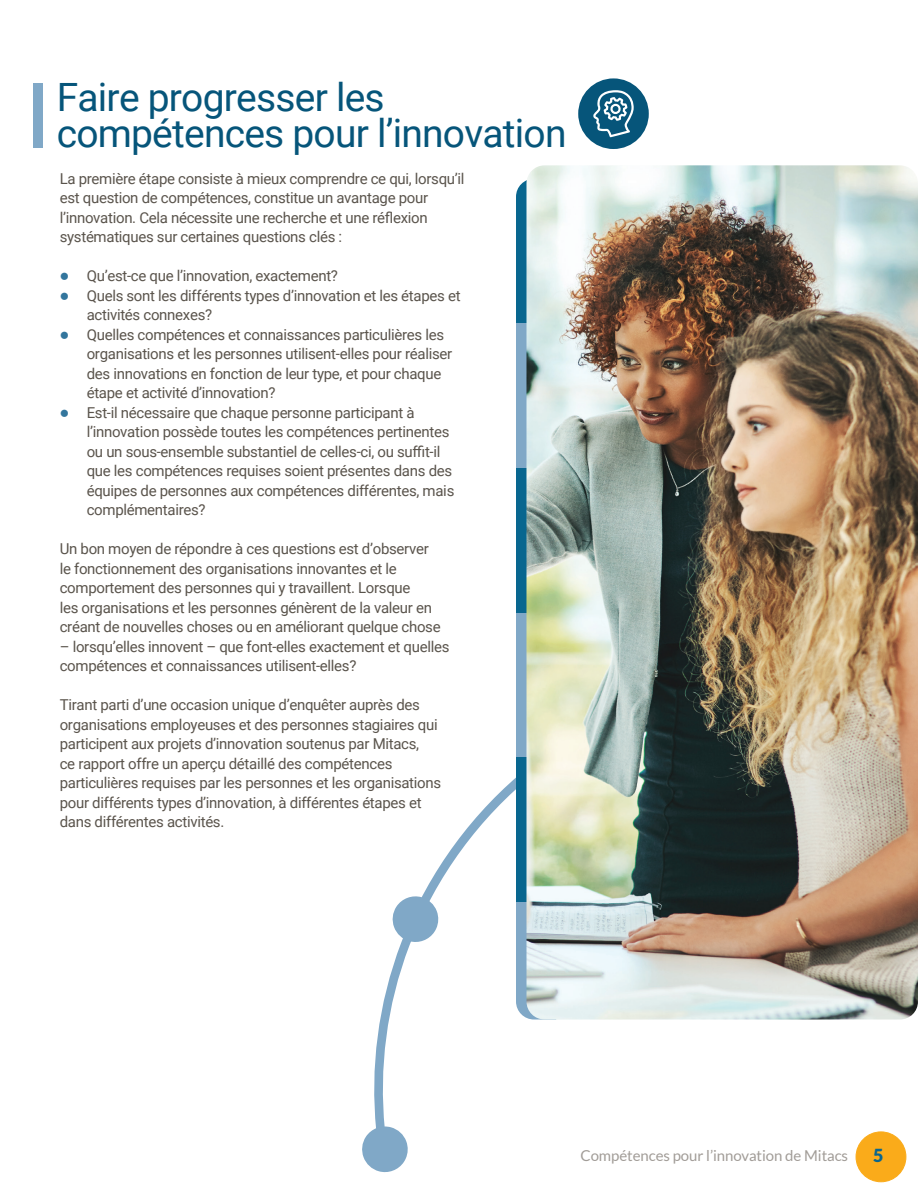
<style>
.page{position:relative;width:918px;height:1188px;background:#fff}
.page>*{position:absolute;margin:0;border:0;box-sizing:border-box;transform-origin:0 0}
.t1{font:39px/36px "Roboto";letter-spacing:-.02em;color:#06557a}
.t2{font:900 18px "Lato";color:#08668f}
.t3{font:15px/19.5px "Roboto";letter-spacing:-.02em;color:#5a544c}
.t4{font:15px "Lato";letter-spacing:-.005em;color:#a19c97}
.s1{font-family:"Helvetica Neue";font-weight:700;color:#33769d}
</style>
<div class="page">
<div style="left:856px;top:1132px;width:50px;height:50px;background:#faab1a;border-radius:50%"></div>
<div style="left:856px;top:1132px;width:50px;height:50px;border:1px solid #faab1a;border-radius:50%"></div>
<div style="left:578px;top:78px;width:71px;height:71px;background:#06557a;border-radius:50%"></div>
<svg style="left:593px;top:90px;width:41px;height:47px"></svg>
<div style="left:34px;top:83px;width:9px;height:64px;background:#80a8c7"></div>
<div style="left:516px;top:179px;width:40px;height:162px;background:#08668f;border-radius:18px"></div>
<div style="left:516px;top:323px;width:40px;height:145px;background:#80a8c7"></div>
<div style="left:516px;top:612px;width:40px;height:145px;background:#80a8c7"></div>
<div style="left:516px;top:468px;width:40px;height:144px;background:#08668f"></div>
<svg style="left:362px;top:777px;width:164px;height:396px"></svg>
<div style="left:516px;top:757px;width:40px;height:144px;background:#08668f"></div>
<img style="left:526px;top:165px;width:392px;height:855px">
<h1 class="t1" style="left:57px;top:78px;width:511px">Faire progresser les compétences pour l’innovation</h1>
<p class="t3" style="left:60px;top:168px;width:406px">La première étape consiste à mieux comprendre ce qui, lorsqu’il est question de compétences, constitue un avantage pour l’innovation. Cela nécessite une recherche et une réflexion systématiques sur certaines questions clés :</p>
<p class="t3" style="left:60px;top:266px;width:280px"><span class="s1">࡟</span> Qu’est-ce que l’innovation, exactement?</p>
<p class="t3" style="left:60px;top:285px;width:402px"><span class="s1">࡟</span> Quels sont les différents types d’innovation et les étapes et</p>
<p class="t3" style="left:87px;top:305px;width:127px">activités connexes?</p>
<p class="t3" style="left:60px;top:324px;width:386px"><span class="s1">࡟</span> Quelles compétences et connaissances particulières les</p>
<p class="t3" style="left:87px;top:344px;width:367px">organisations et les personnes utilisent-elles pour réaliser</p>
<p class="t3" style="left:87px;top:363px;width:356px">des innovations en fonction de leur type, et pour chaque</p>
<p class="t3" style="left:87px;top:383px;width:190px">étape et activité d’innovation?</p>
<p class="t3" style="left:60px;top:402px;width:356px"><span class="s1">࡟</span> Est-il nécessaire que chaque personne participant à</p>
<p class="t3" style="left:87px;top:422px;width:364px">l’innovation possède toutes les compétences pertinentes</p>
<p class="t3" style="left:87px;top:441px;width:355px">ou un sous-ensemble substantiel de celles-ci, ou suffit-il</p>
<p class="t3" style="left:87px;top:461px;width:367px">que les compétences requises soient présentes dans des</p>
<p class="t3" style="left:87px;top:480px;width:369px">équipes de personnes aux compétences différentes, mais</p>
<p class="t3" style="left:87px;top:500px;width:120px">complémentaires?</p>
<p class="t3" style="left:60px;top:539px;width:382px">Un bon moyen de répondre à ces questions est d’observer le fonctionnement des organisations innovantes et le comportement des personnes qui y travaillent. Lorsque<br>les organisations et les personnes génèrent de la valeur en créant de nouvelles choses ou en améliorant quelque chose</p>
<p class="t3" style="left:60px;top:636px;width:391px">– lorsqu’elles innovent – que font-elles exactement et quelles compétences et connaissances utilisent-elles?</p>
<p class="t3" style="left:60px;top:695px;width:383px">Tirant parti d’une occasion unique d’enquêter auprès des organisations employeuses et des personnes stagiaires qui participent aux projets d’innovation soutenus par Mitacs,<br>ce rapport offre un aperçu détaillé des compétences particulières requises par les personnes et les organisations pour différents types d’innovation, à différentes étapes et dans différentes activités.</p>
<p class="t4" style="left:580px;top:1147px;width:269px">Compétences pour l’innovation de Mitacs</p>
<p class="t2" style="left:873px;top:1145px;width:12px">5</p>
</div>
